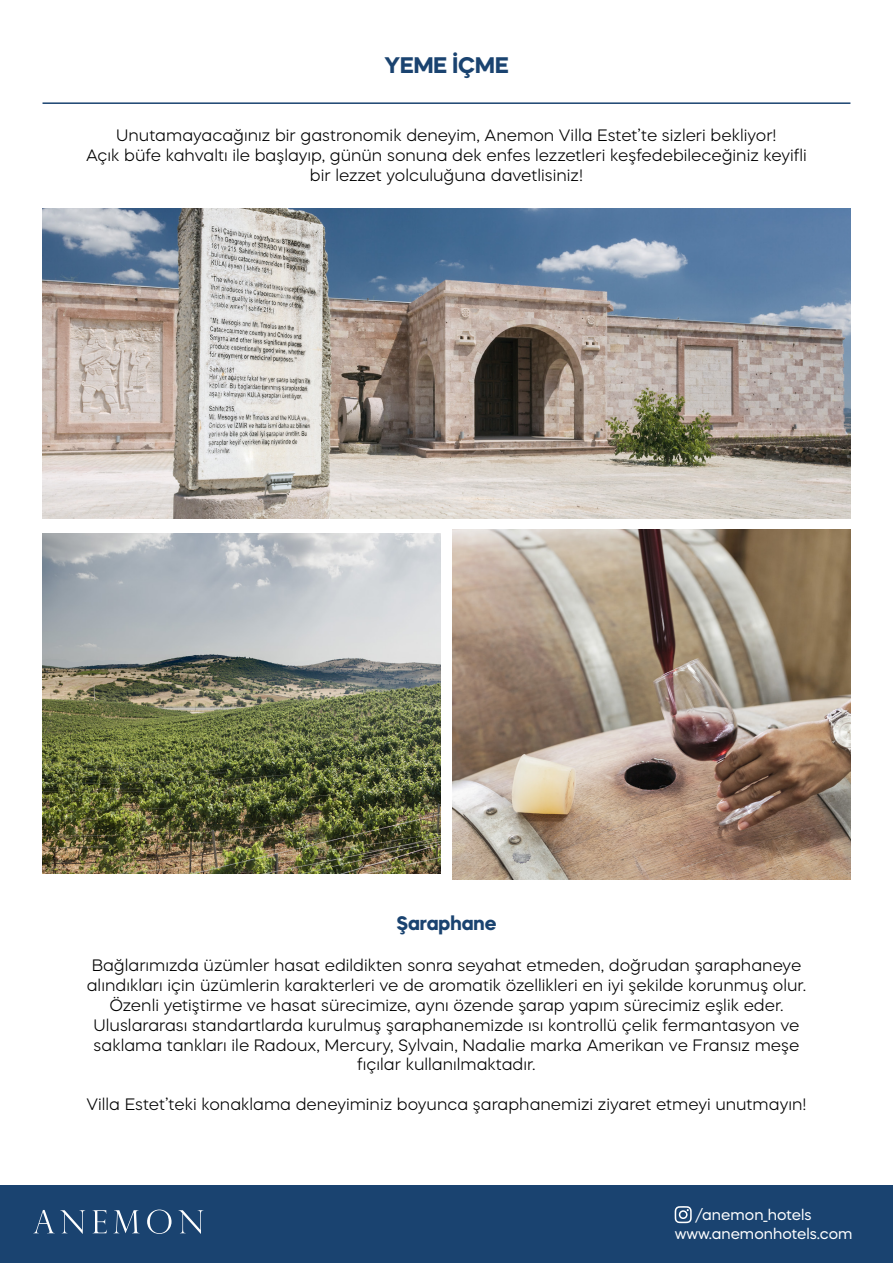
<style>
.page{position:relative;width:893px;height:1263px;background:#fff}
.page>*{position:absolute;margin:0;border:0;box-sizing:border-box;transform-origin:0 0}
.t1{font:700 22.5px "Mazzard H";color:#1a4370}
.t2{font:700 19.5px "Mazzard H";color:#1a4370}
.t3{font:300 16.5px/19.8px "Mazzard H";color:#000;text-align:center}
.t4{font:15px/19px "Mazzard H";color:#fff}
</style>
<div class="page">
<hr style="left:43px;top:102px;width:807px;height:2px;background:#1a4370">
<img style="left:43px;top:208px;width:807px;height:310px">
<img style="left:43px;top:533px;width:398px;height:341px">
<img style="left:452px;top:529px;width:398px;height:351px">
<div style="left:0;top:1185px;width:893px;height:78px;background:#1a4370"></div>
<svg style="left:33px;top:1210px;width:52px;height:24px"></svg>
<svg style="left:93px;top:1210px;width:14px;height:23px"></svg>
<svg style="left:114px;top:1210px;width:25px;height:23px"></svg>
<svg style="left:147px;top:1209px;width:25px;height:25px"></svg>
<svg style="left:178px;top:1210px;width:25px;height:24px"></svg>
<svg style="left:675px;top:1206px;width:17px;height:17px"></svg>
<h1 class="t1" style="left:384px;top:51px;width:126px">YEME İÇME</h1>
<p class="t3" style="left:86px;top:125px;width:722px">Unutamayacağınız bir gastronomik deneyim, Anemon Villa Estet’te sizleri bekliyor!<br>Açık büfe kahvaltı ile başlayıp, günün sonuna dek enfes lezzetleri keşfedebileceğiniz keyifli bir lezzet yolculuğuna davetlisiniz!</p>
<p class="t2" style="left:397px;top:910px;width:101px">Şaraphane</p>
<p class="t3" style="left:87px;top:955px;width:721px">Bağlarımızda üzümler hasat edildikten sonra seyahat etmeden, doğrudan şaraphaneye alındıkları için üzümlerin karakterleri ve de aromatik özellikleri en iyi şekilde korunmuş olur.<br>Özenli yetiştirme ve hasat sürecimize, aynı özende şarap yapım sürecimiz eşlik eder.<br>Uluslararası standartlarda kurulmuş şaraphanemizde ısı kontrollü çelik fermantasyon ve saklama tankları ile Radoux, Mercury, Sylvain, Nadalie marka Amerikan ve Fransız meşe fıçılar kullanılmaktadır.</p>
<p class="t3" style="left:86px;top:1094px;width:721px">Villa Estet’teki konaklama deneyiminiz boyunca şaraphanemizi ziyaret etmeyi unutmayın!</p>
<p class="t4" style="left:675px;top:1204px;width:179px;text-indent:21px">/anemon_hotels www.anemonhotels.com</p>
</div>
